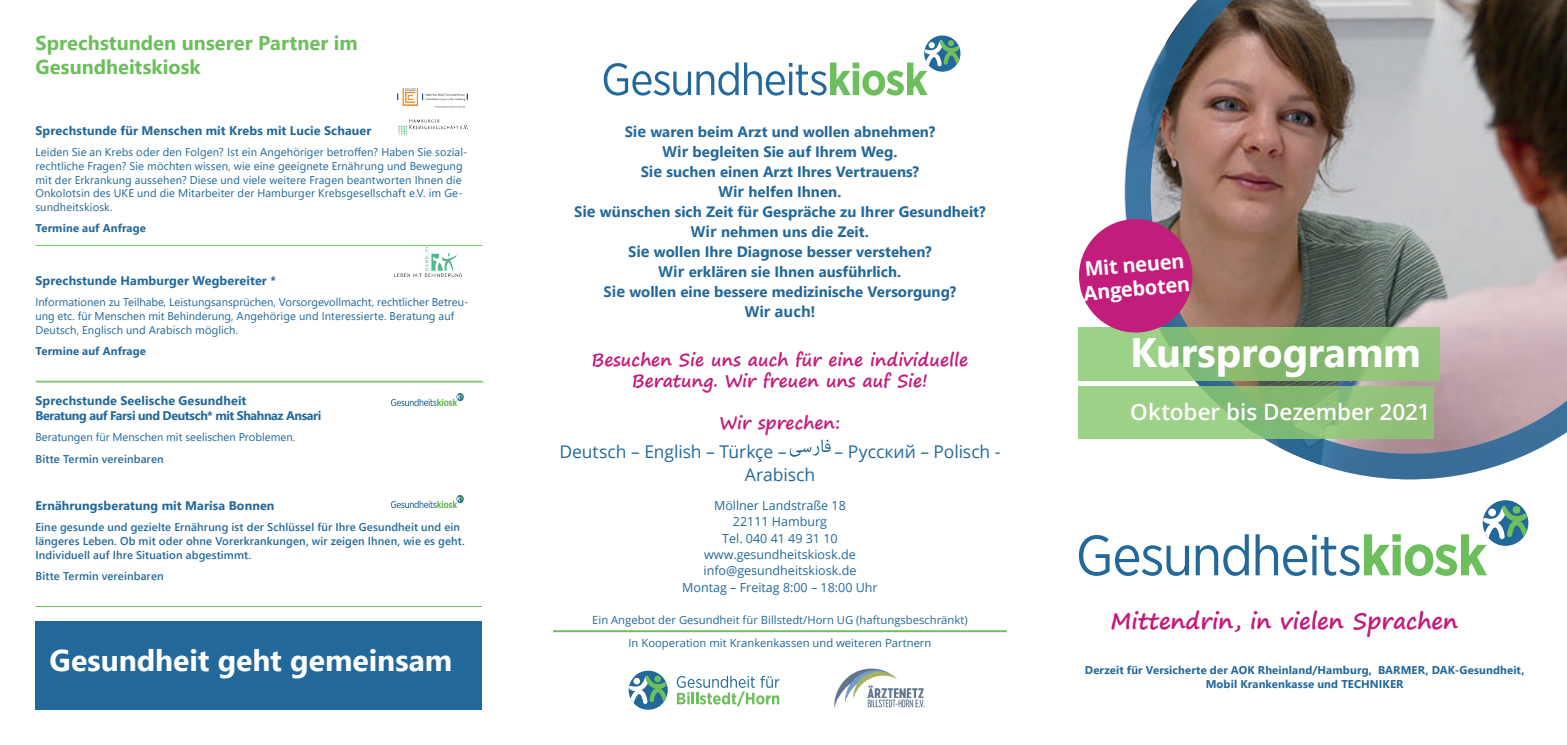
<style>
.page{position:relative;width:1567px;height:745px;background:#fff}
.page>*{position:absolute;margin:0;border:0;box-sizing:border-box;transform-origin:0 0}
.t1{font:700 41.25px "Segoe UI";letter-spacing:-.005em;color:#fff}
.t2{font:700 30px "Segoe UI";color:#fff}
.t3{font:700 22.5px "Segoe Print";color:#c21c7c}
.t4{font:600 22.5px "Open Sans";color:#fff}
.t5{font:700 20px/24px "Segoe UI";letter-spacing:.005em;color:#6dbf5d}
.t6{font:700 20px/24px "Open Sans";color:#fff}
.t7{font:700 17.5px/21px "Segoe Print";color:#c21c7c;text-align:center}
.t8{font:17.5px "Open Sans";letter-spacing:-.005em;color:#23689a}
.t9{font:700 15px/20px "Segoe UI";color:#23689a;text-align:center}
.t10{font:700 15px "Open Sans";letter-spacing:-.005em;color:#23689a}
.t11{font:12.5px/16.2px "Open Sans";color:#23689a;text-align:center}
.t12{font:700 12.5px "Segoe UI";letter-spacing:.01em;color:#23689a}
.t13{font:700 12.5px/15px "Segoe UI";letter-spacing:-.025em;color:#23689a}
.t14{font:11.25px/13.8px "Segoe UI";letter-spacing:.005em;color:#23689a}
.t15{font:600 11.25px/13.8px "Segoe UI";letter-spacing:.01em;color:#23689a}
.t16{font:700 11.25px/13.5px "Segoe UI";letter-spacing:.01em;color:#23689a;text-align:center}
.t17{font:11.25px/23.2px "Open Sans";color:#23689a;text-align:center}
.s1{font-family:"Open Sans"}
</style>
<div class="page">
<img style="left:1125px;top:0;width:441px;height:479px">
<svg style="left:1078px;top:327px;width:361px;height:53px;background:#8ec077"></svg>
<svg style="left:1078px;top:386px;width:355px;height:52px;background:#92c57d"></svg>
<svg style="left:1078px;top:535px;width:110px;height:40px"></svg>
<svg style="left:1195px;top:534px;width:53px;height:41px"></svg>
<svg style="left:1482px;top:500px;width:46px;height:45px"></svg>
<svg style="left:1255px;top:504px;width:273px;height:71px"></svg>
<svg style="left:603px;top:62px;width:135px;height:33px"></svg>
<svg style="left:924px;top:35px;width:36px;height:37px"></svg>
<svg style="left:744px;top:39px;width:216px;height:57px"></svg>
<hr style="left:553px;top:629px;width:453px;height:2px;background:#6dbf5d">
<svg style="left:628px;top:670px;width:39px;height:39px"></svg>
<svg style="left:628px;top:674px;width:39px;height:33px"></svg>
<svg style="left:676px;top:675px;width:103px;height:30px"></svg>
<img style="left:834px;top:668px;width:91px;height:40px">
<svg style="left:1078px;top:216px;width:116px;height:119px;background:#bf4688"></svg>
<svg style="left:789px;top:439px;width:41px;height:17px"></svg>
<hr style="left:35px;top:245px;width:447px;height:1px;background:#6dbf5d">
<img style="left:397px;top:89px;width:70px;height:18px">
<img style="left:397px;top:118px;width:70px;height:18px">
<img style="left:394px;top:245px;width:67px;height:31px">
<img style="left:392px;top:393px;width:71px;height:12px">
<hr style="left:37px;top:381px;width:446px;height:1px;background:#6dbf5d">
<img style="left:392px;top:495px;width:71px;height:12px">
<hr style="left:35px;top:380px;width:447px;height:1px;background:#6dbf5d">
<hr style="left:35px;top:605px;width:447px;height:1px;background:#6dbf5d">
<div style="left:35px;top:620px;width:447px;height:89px;background:#23689a"></div>
<h3 class="t5" style="left:35px;top:29px;width:324px">Sprechstunden unserer Partner im<br>Gesundheitskiosk</h3>
<p class="t12" style="left:35px;top:118px;width:337px">Sprechstunde für Menschen mit Krebs mit Lucie Schauer</p>
<p class="t14" style="left:35px;top:144px;width:434px">Leiden Sie an Krebs oder den Folgen? Ist ein Angehöriger betroffen? Haben Sie sozial&shy;rechtliche Fragen? Sie möchten wissen, wie eine geeignete Ernährung und Bewegung mit der Erkrankung aussehen? Diese und viele weitere Fragen beantworten Ihnen die Onkolotsin des UKE und die Mitarbeiter der Hamburger Krebsgesellschaft e.V. im Ge&shy;sundheitskiosk.</p>
<p class="t16" style="left:35px;top:220px;width:112px">Termine auf Anfrage</p>
<p class="t12" style="left:35px;top:269px;width:242px">Sprechstunde Hamburger Wegbereiter *</p>
<p class="t14" style="left:35px;top:294px;width:434px">Informationen zu Teilhabe, Leistungsansprüchen, Vorsorgevollmacht, rechtlicher Betreu&shy;ung etc. für Menschen mit Behinderung, Angehörige und Interessierte. Beratung auf<br>Deutsch, Englisch und Arabisch möglich.</p>
<p class="t16" style="left:35px;top:343px;width:112px">Termine auf Anfrage</p>
<p class="t13" style="left:35px;top:392px;width:287px">Sprechstunde Seelische Gesundheit<br>Beratung auf Farsi und Deutsch* mit Shahnaz Ansari</p>
<p class="t14" style="left:35px;top:429px;width:261px">Beratungen für Menschen mit seelischen Problemen.</p>
<p class="t15" style="left:35px;top:450px;width:130px">Bitte Termin vereinbaren</p>
<p class="t12" style="left:35px;top:493px;width:240px">Ernährungsberatung mit Marisa Bonnen</p>
<p class="t15" style="left:35px;top:519px;width:431px">Eine gesunde und gezielte Ernährung ist der Schlüssel für Ihre Gesundheit und ein längeres Leben. Ob mit oder ohne Vorerkrankungen, wir zeigen Ihnen, wie es geht.<br>Individuell auf Ihre Situation abgestimmt.</p>
<p class="t15" style="left:35px;top:568px;width:130px">Bitte Termin vereinbaren</p>
<h2 class="t2" style="left:50px;top:632px;width:404px">Gesundheit geht gemeinsam</h2>
<p class="t9" style="left:574px;top:120px;width:413px"><span class="s1">Sie</span> waren beim Arzt und wollen abnehmen?<br><span class="s1">Wir</span> begleiten Sie auf Ihrem Weg.<br><span class="s1">Sie</span> suchen einen Arzt Ihres Vertrauens?<br><span class="s1">Wir</span> helfen Ihnen.<br><span class="s1">Sie</span> wünschen sich Zeit für Gespräche zu Ihrer Gesundheit?<br><span class="s1">Wir</span> nehmen uns die Zeit.<br><span class="s1">Sie</span> wollen Ihre Diagnose besser verstehen?<br><span class="s1">Wir</span> erklären sie Ihnen ausführlich.<br><span class="s1">Sie</span> wollen eine bessere medizinische Versorgung?</p>
<h3 class="t10" style="left:744px;top:301px;width:72px">Wir auch!</h3>
<h3 class="t7" style="left:591px;top:348px;width:378px">Besuchen Sie uns auch für eine individuelle<br>Beratung. Wir freuen uns auf Sie!</h3>
<h3 class="t7" style="left:719px;top:411px;width:122px">Wir sprechen:</h3>
<h3 class="t8" style="left:559px;top:440px;width:229px">Deutsch – English – Türkçe –</h3>
<h3 class="t8" style="left:834px;top:440px;width:167px">– Pусский – Polisch -</h3>
<h3 class="t8" style="left:744px;top:462px;width:72px">Arabisch</h3>
<p class="t11" style="left:682px;top:497px;width:197px">Möllner Landstraße 18<br>22111 Hamburg<br>Tel. 040 41 49 31 10 www.gesundheitskiosk.de info@gesundheitskiosk.de<br>Montag – Freitag 8:00 – 18:00 Uhr</p>
<p class="t17" style="left:592px;top:607px;width:377px">Ein Angebot der Gesundheit für Billstedt/Horn UG (haftungsbeschränkt)<br>In Kooperation mit Krankenkassen und weiteren Partnern</p>
<h3 class="t6" style="left:1080px;top:257px;width:108px;rotate:-5deg">Mit neuen<br>Angeboten</h3>
<h1 class="t1" style="left:1130px;top:313px;width:292px">Kursprogramm</h1>
<h3 class="t4" style="left:1130px;top:396px;width:302px">Oktober bis Dezember 2021</h3>
<h3 class="t3" style="left:1110px;top:600px;width:349px">Mittendrin, in vielen Sprachen</h3>
<p class="t16" style="left:1084px;top:662px;width:441px">Derzeit für Versicherte der AOK Rheinland/Hamburg, BARMER, DAK-Gesundheit,<br>Mobil Krankenkasse und TECHNIKER</p>
</div>
